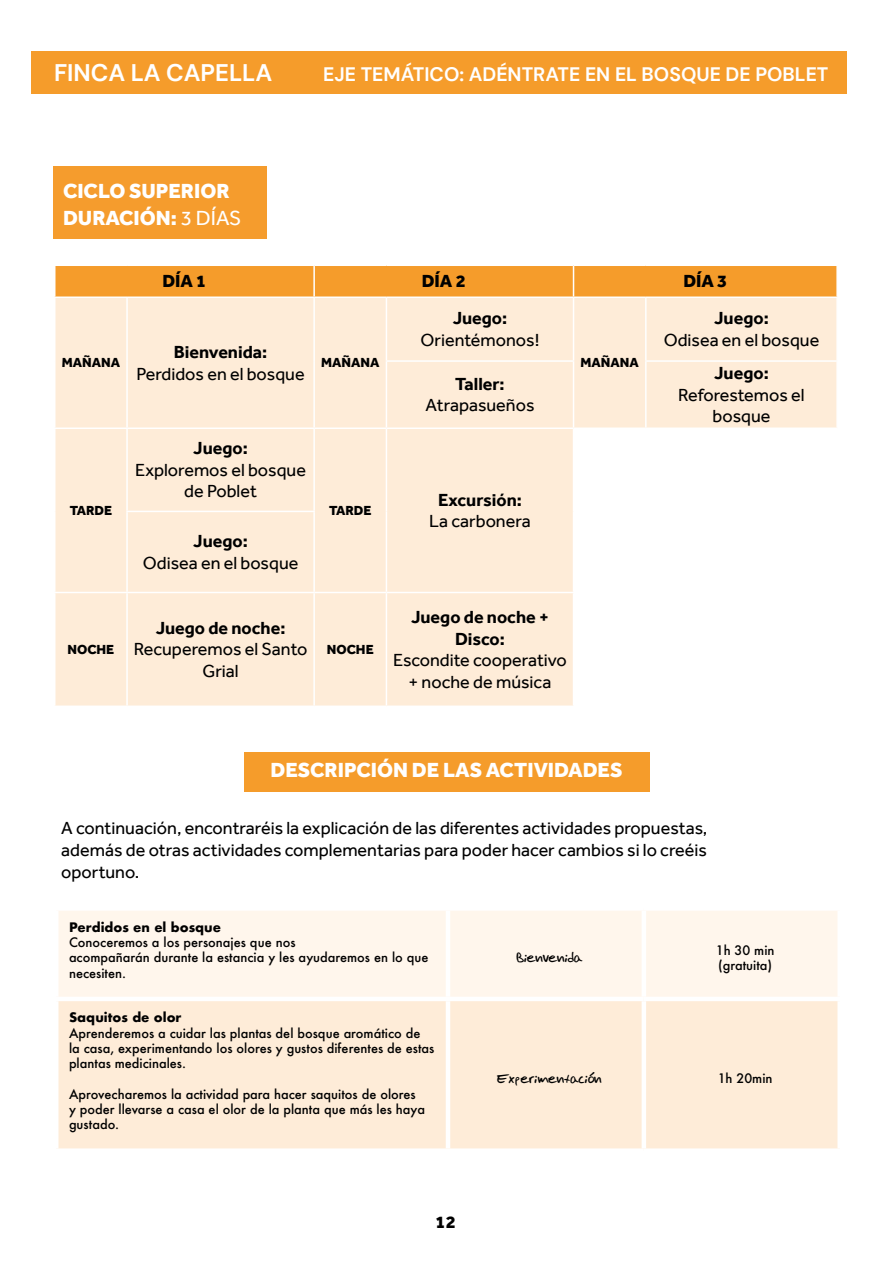
<style>
.page{position:relative;width:893px;height:1263px;background:#fff}
.page>*{position:absolute;margin:0;border:0;box-sizing:border-box;transform-origin:0 0}
.t1{font:700 24px "DM Sans";color:#fff}
.t2{font:800 21px/26.5px "Effra";color:#fff}
.t3{font:700 19.5px "DM Sans";color:#fff}
.t4{font:18px/21.6px "Effra";color:#000;text-align:center}
.t5{font:700 18px/21.6px "Effra";color:#000;text-align:center}
.t6{font:800 18px "Effra";color:#000}
.t7{font:800 13.5px "Effra";color:#000}
.t8{font:500 12.75px/15.3px "Futura";color:#000}
.t9{font:700 12.75px "Futura";color:#000}
.t10{font:12.75px "Jose Fernandez";color:#000}
.s1{font-weight:400}
</style>
<div class="page">
<div style="left:31px;top:51px;width:815px;height:43px;background:#f59c2b"></div>
<div style="left:54px;top:166px;width:213px;height:72px;background:#f59c2d"></div>
<div style="left:55px;top:266px;width:781px;height:30px;background:#f59c2b"></div>
<svg style="left:55px;top:298px;width:781px;height:407px;fill:#feecd8"></svg>
<hr style="left:386px;top:298px;width:1px;height:62px;background:#fff">
<hr style="left:645px;top:298px;width:2px;height:62px;background:#fff">
<hr style="left:386px;top:360px;width:188px;height:2px;background:#fff">
<hr style="left:386px;top:362px;width:1px;height:65px;background:#fff">
<hr style="left:645px;top:360px;width:193px;height:2px;background:#fff">
<hr style="left:645px;top:362px;width:2px;height:65px;background:#fff">
<hr style="left:386px;top:427px;width:187px;height:2px;background:#fff">
<hr style="left:386px;top:429px;width:1px;height:82px;background:#fff">
<hr style="left:573px;top:427px;width:73px;height:2px;background:#fff">
<hr style="left:646px;top:427px;width:192px;height:2px;background:#fff">
<hr style="left:386px;top:511px;width:1px;height:81px;background:#fff">
<hr style="left:386px;top:592px;width:188px;height:1px;background:#fff">
<hr style="left:126px;top:298px;width:2px;height:63px;background:#fff">
<hr style="left:313px;top:298px;width:2px;height:63px;background:#fff">
<hr style="left:573px;top:298px;width:1px;height:62px;background:#fff">
<hr style="left:126px;top:361px;width:2px;height:66px;background:#fff">
<hr style="left:313px;top:361px;width:2px;height:66px;background:#fff">
<hr style="left:573px;top:362px;width:1px;height:65px;background:#fff">
<hr style="left:54px;top:427px;width:73px;height:2px;background:#fff">
<hr style="left:127px;top:427px;width:187px;height:2px;background:#fff">
<hr style="left:126px;top:429px;width:2px;height:82px;background:#fff">
<hr style="left:313px;top:429px;width:2px;height:82px;background:#fff">
<hr style="left:573px;top:429px;width:1px;height:82px;background:#fff">
<hr style="left:126px;top:511px;width:189px;height:1px;background:#fff">
<hr style="left:126px;top:512px;width:2px;height:80px;background:#fff">
<hr style="left:313px;top:512px;width:2px;height:80px;background:#fff">
<hr style="left:573px;top:511px;width:1px;height:81px;background:#fff">
<hr style="left:54px;top:592px;width:73px;height:1px;background:#fff">
<hr style="left:127px;top:592px;width:187px;height:1px;background:#fff">
<hr style="left:126px;top:593px;width:2px;height:112px;background:#fff">
<hr style="left:314px;top:592px;width:72px;height:1px;background:#fff">
<hr style="left:313px;top:593px;width:2px;height:112px;background:#fff">
<hr style="left:386px;top:593px;width:1px;height:112px;background:#fff">
<hr style="left:573px;top:593px;width:1px;height:112px;background:#fff">
<hr style="left:313px;top:266px;width:2px;height:30px;background:#fff">
<hr style="left:573px;top:266px;width:1px;height:30px;background:#fff">
<hr style="left:314px;top:427px;width:72px;height:2px;background:#fff">
<div style="left:244px;top:752px;width:405px;height:40px;background:#f59c2b"></div>
<div style="left:59px;top:911px;width:778px;height:86px;background:#fff6ec"></div>
<div style="left:58px;top:1001px;width:779px;height:147px;background:#feecd8"></div>
<hr style="left:446px;top:911px;width:4px;height:86px;background:#fff">
<hr style="left:642px;top:911px;width:4px;height:86px;background:#fff">
<hr style="left:446px;top:1001px;width:4px;height:147px;background:#fff">
<hr style="left:642px;top:1001px;width:4px;height:147px;background:#fff">
<h1 class="t1" style="left:54px;top:58px;width:220px">FINCA LA CAPELLA</h1>
<p class="t3" style="left:323px;top:62px;width:507px">EJE TEMÁTICO: ADÉNTRATE EN EL BOSQUE DE POBLET</p>
<p class="t2" style="left:63px;top:178px;width:180px">CICLO SUPERIOR<br>DURACIÓN: <span class="s1">3 DÍAS</span></p>
<p class="t7" style="left:62px;top:355px;width:60px">MAÑANA</p>
<p class="t7" style="left:70px;top:502px;width:44px">TARDE</p>
<p class="t6" style="left:162px;top:270px;width:45px">DÍA 1</p>
<p class="t6" style="left:422px;top:270px;width:45px">DÍA 2</p>
<p class="t6" style="left:683px;top:270px;width:45px">DÍA 3</p>
<p class="t5" style="left:174px;top:341px;width:95px">Bienvenida:</p>
<p class="t4" style="left:136px;top:363px;width:170px">Perdidos en el bosque</p>
<p class="t7" style="left:321px;top:355px;width:60px">MAÑANA</p>
<p class="t5" style="left:193px;top:437px;width:56px">Juego:</p>
<p class="t4" style="left:135px;top:459px;width:172px">Exploremos el bosque de Poblet</p>
<p class="t5" style="left:193px;top:530px;width:56px">Juego:</p>
<p class="t4" style="left:143px;top:552px;width:157px">Odisea en el bosque</p>
<p class="t7" style="left:329px;top:502px;width:44px">TARDE</p>
<p class="t5" style="left:453px;top:307px;width:56px">Juego:</p>
<p class="t4" style="left:420px;top:329px;width:120px">Orientémonos!</p>
<p class="t5" style="left:455px;top:373px;width:51px">Taller:</p>
<p class="t4" style="left:425px;top:394px;width:111px">Atrapasueños</p>
<p class="t5" style="left:438px;top:489px;width:85px">Excursión:</p>
<p class="t4" style="left:429px;top:510px;width:103px">La carbonera</p>
<p class="t7" style="left:581px;top:355px;width:60px">MAÑANA</p>
<p class="t5" style="left:714px;top:307px;width:56px">Juego:</p>
<p class="t4" style="left:664px;top:329px;width:157px">Odisea en el bosque</p>
<p class="t5" style="left:714px;top:362px;width:56px">Juego:</p>
<p class="t4" style="left:678px;top:384px;width:128px">Reforestemos el bosque</p>
<p class="t7" style="left:67px;top:641px;width:48px">NOCHE</p>
<p class="t5" style="left:156px;top:617px;width:131px">Juego de noche:</p>
<p class="t4" style="left:134px;top:638px;width:175px">Recuperemos el Santo<br>Grial</p>
<p class="t7" style="left:327px;top:641px;width:48px">NOCHE</p>
<p class="t5" style="left:411px;top:606px;width:139px">Juego de noche +<br>Disco:</p>
<p class="t4" style="left:393px;top:649px;width:175px">Escondite cooperativo + noche de música</p>
<p class="t2" style="left:270px;top:756px;width:353px">DESCRIPCIÓN DE LAS ACTIVIDADES</p>
<p class="t4" style="left:61px;top:817px;width:648px;text-align:justify">A continuación, encontraréis la explicación de las diferentes actividades propuestas, además de otras actividades complementarias para poder hacer cambios si lo creéis oportuno.</p>
<p class="t9" style="left:69px;top:918px;width:154px">Perdidos en el bosque</p>
<p class="t8" style="left:69px;top:934px;width:361px">Conoceremos a los personajes que nos<br>acompañarán durante la estancia y les ayudaremos en lo que necesiten.</p>
<p class="t9" style="left:69px;top:1008px;width:114px">Saquitos de olor</p>
<p class="t8" style="left:69px;top:1025px;width:367px">Aprenderemos a cuidar las plantas del bosque aromático de<br>la casa, experimentando los olores y gustos diferentes de estas plantas medicinales.</p>
<p class="t8" style="left:69px;top:1086px;width:357px">Aprovecharemos la actividad para hacer saquitos de olores y poder llevarse a casa el olor de la planta que más les haya gustado.</p>
<p class="t6" style="left:436px;top:1211px;width:22px">12</p>
<p class="t10" style="left:516px;top:950px;width:67px">Bienvenida</p>
<p class="t8" style="left:716px;top:942px;width:60px">1h 30 min (gratuita)</p>
<p class="t10" style="left:497px;top:1071px;width:106px">Experimentación</p>
<p class="t8" style="left:718px;top:1071px;width:56px">1h 20min</p>
</div>
